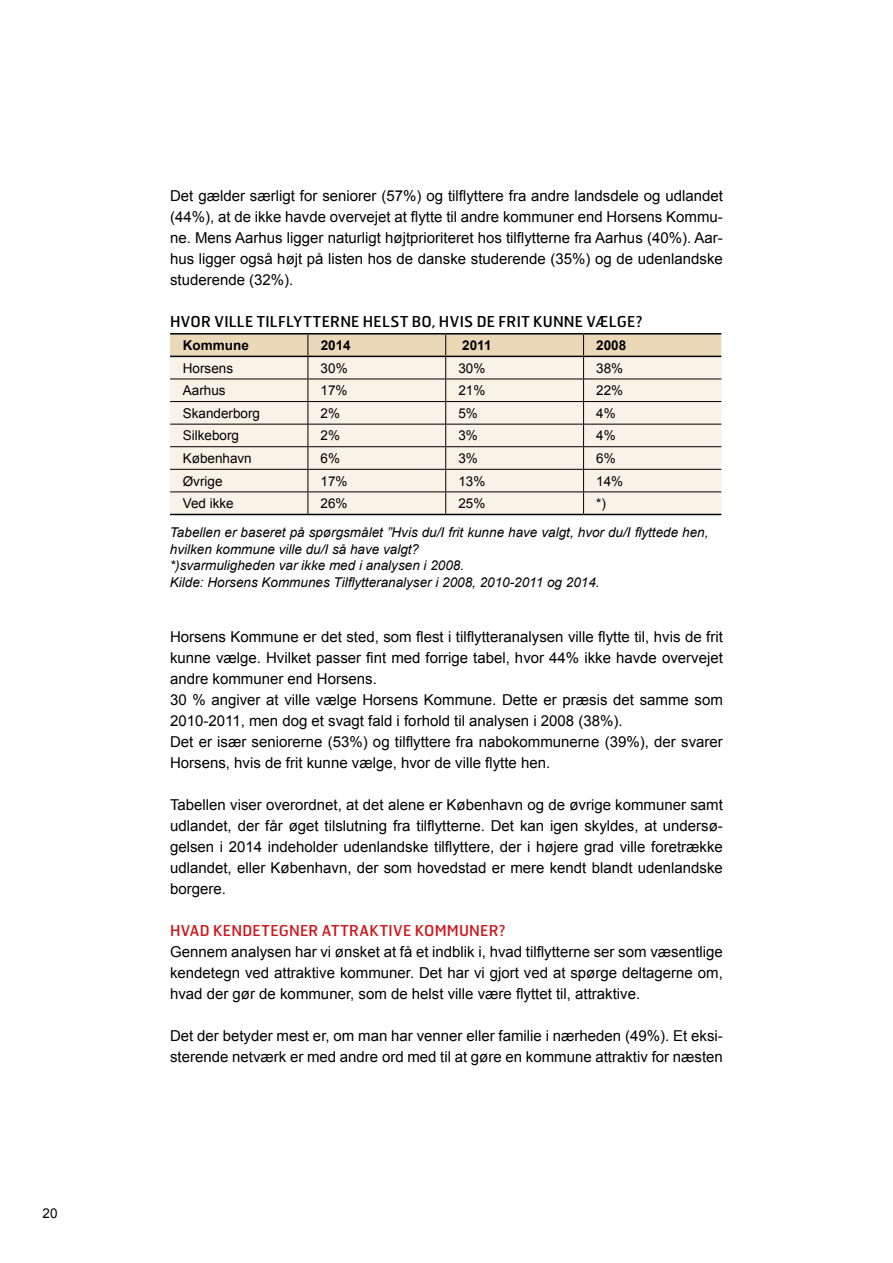
<style>
.page{position:relative;width:893px;height:1263px;background:#fff}
.page>*{position:absolute;margin:0;border:0;box-sizing:border-box;transform-origin:0 0}
.t1{font:15px/21px "Arial";color:#000;text-align:justify}
.t2{font:15px "Hermes FB";letter-spacing:.02em;color:#000}
.t3{font:15px "Hermes FB";letter-spacing:.02em;color:#cd171a}
.t4{font:italic 13.5px/16.5px "Arial";color:#000}
.t5{font:13.5px "Arial";color:#000}
.t6{font:700 13.5px "Arial";color:#000}
</style>
<div class="page">
<svg style="left:170px;top:335px;width:551px;height:179px;background:#ece4d7"></svg>
<hr style="left:170px;top:333px;width:138px;height:2px;background:#000">
<hr style="left:308px;top:333px;width:138px;height:2px;background:#000">
<hr style="left:446px;top:333px;width:138px;height:2px;background:#000">
<hr style="left:584px;top:333px;width:137px;height:2px;background:#000">
<hr style="left:170px;top:356px;width:138px;height:1px;background:#000">
<hr style="left:308px;top:356px;width:138px;height:1px;background:#000">
<hr style="left:446px;top:356px;width:138px;height:1px;background:#000">
<hr style="left:584px;top:356px;width:137px;height:1px;background:#000">
<hr style="left:170px;top:514px;width:138px;height:1px;background:#000">
<hr style="left:308px;top:514px;width:138px;height:1px;background:#000">
<hr style="left:446px;top:514px;width:138px;height:1px;background:#000">
<hr style="left:584px;top:514px;width:137px;height:1px;background:#000">
<p class="t5" style="left:43px;top:1204px;width:17px">20</p>
<p class="t1" style="left:170px;top:185px;width:554px">Det gælder særligt for seniorer (57%) og tilflyttere fra andre landsdele og udlandet (44%), at de ikke havde overvejet at flytte til andre kommuner end Horsens Kommu&shy;ne. Mens Aarhus ligger naturligt højtprioriteret hos tilflytterne fra Aarhus (40%). Aar&shy;hus ligger også højt på listen hos de danske studerende (35%) og de udenlandske studerende (32%).</p>
<p class="t2" style="left:170px;top:312px;width:474px">HVOR VILLE TILFLYTTERNE HELST BO, HVIS DE FRIT KUNNE VÆLGE?</p>
<p class="t6" style="left:183px;top:336px;width:68px">Kommune</p>
<p class="t6" style="left:321px;top:336px;width:32px">2014</p>
<p class="t6" style="left:462px;top:336px;width:31px">2011</p>
<p class="t6" style="left:596px;top:336px;width:32px">2008</p>
<p class="t5" style="left:183px;top:359px;width:52px">Horsens</p>
<p class="t5" style="left:321px;top:359px;width:29px">30%</p>
<p class="t5" style="left:458px;top:359px;width:29px">30%</p>
<p class="t5" style="left:596px;top:359px;width:29px">38%</p>
<p class="t5" style="left:183px;top:382px;width:44px">Aarhus</p>
<p class="t5" style="left:321px;top:382px;width:29px">17%</p>
<p class="t5" style="left:458px;top:382px;width:29px">21%</p>
<p class="t5" style="left:596px;top:382px;width:29px">22%</p>
<p class="t5" style="left:183px;top:404px;width:79px">Skanderborg</p>
<p class="t5" style="left:321px;top:404px;width:21px">2%</p>
<p class="t5" style="left:458px;top:404px;width:21px">5%</p>
<p class="t5" style="left:596px;top:404px;width:21px">4%</p>
<p class="t5" style="left:183px;top:427px;width:58px">Silkeborg</p>
<p class="t5" style="left:321px;top:427px;width:21px">2%</p>
<p class="t5" style="left:458px;top:427px;width:21px">3%</p>
<p class="t5" style="left:596px;top:427px;width:21px">4%</p>
<p class="t5" style="left:183px;top:449px;width:71px">København</p>
<p class="t5" style="left:321px;top:449px;width:21px">6%</p>
<p class="t5" style="left:458px;top:449px;width:21px">3%</p>
<p class="t5" style="left:596px;top:449px;width:21px">6%</p>
<p class="t5" style="left:183px;top:472px;width:41px">Øvrige</p>
<p class="t5" style="left:321px;top:472px;width:29px">17%</p>
<p class="t5" style="left:458px;top:472px;width:29px">13%</p>
<p class="t5" style="left:596px;top:472px;width:29px">14%</p>
<p class="t5" style="left:183px;top:494px;width:53px">Ved ikke</p>
<p class="t5" style="left:321px;top:494px;width:29px">26%</p>
<p class="t5" style="left:458px;top:494px;width:29px">25%</p>
<p class="t5" style="left:596px;top:494px;width:11px">*)</p>
<p class="t4" style="left:170px;top:524px;width:540px">Tabellen er baseret på spørgsmålet ”Hvis du/I frit kunne have valgt, hvor du/I flyttede hen, hvilken kommune ville du/I så have valgt?<br>*)svarmuligheden var ikke med i analysen i 2008.<br>Kilde: Horsens Kommunes Tilflytteranalyser i 2008, 2010-2011 og 2014.</p>
<p class="t1" style="left:170px;top:626px;width:554px;text-align:left">Horsens Kommune er det sted, som flest i tilflytteranalysen ville flytte til, hvis de frit kunne vælge. Hvilket passer fint med forrige tabel, hvor 44% ikke havde overvejet andre kommuner end Horsens.<br>30 % angiver at ville vælge Horsens Kommune. Dette er præsis det samme som 2010-2011, men dog et svagt fald i forhold til analysen i 2008 (38%).<br>Det er især seniorerne (53%) og tilflyttere fra nabokommunerne (39%), der svarer Horsens, hvis de frit kunne vælge, hvor de ville flytte hen.</p>
<p class="t1" style="left:170px;top:794px;width:554px">Tabellen viser overordnet, at det alene er København og de øvrige kommuner samt udlandet, der får øget tilslutning fra tilflytterne. Det kan igen skyldes, at undersø&shy;gelsen i 2014 indeholder udenlandske tilflyttere, der i højere grad ville foretrække udlandet, eller København, der som hovedstad er mere kendt blandt udenlandske borgere.</p>
<p class="t3" style="left:170px;top:921px;width:337px">HVAD KENDETEGNER ATTRAKTIVE KOMMUNER?</p>
<p class="t1" style="left:170px;top:941px;width:554px">Gennem analysen har vi ønsket at få et indblik i, hvad tilflytterne ser som væsentlige kendetegn ved attraktive kommuner. Det har vi gjort ved at spørge deltagerne om, hvad der gør de kommuner, som de helst ville være flyttet til, attraktive.</p>
<p class="t1" style="left:170px;top:1025px;width:554px">Det der betyder mest er, om man har venner eller familie i nærheden (49%). Et eksi&shy;sterende netværk er med andre ord med til at gøre en kommune attraktiv for næsten</p>
</div>
